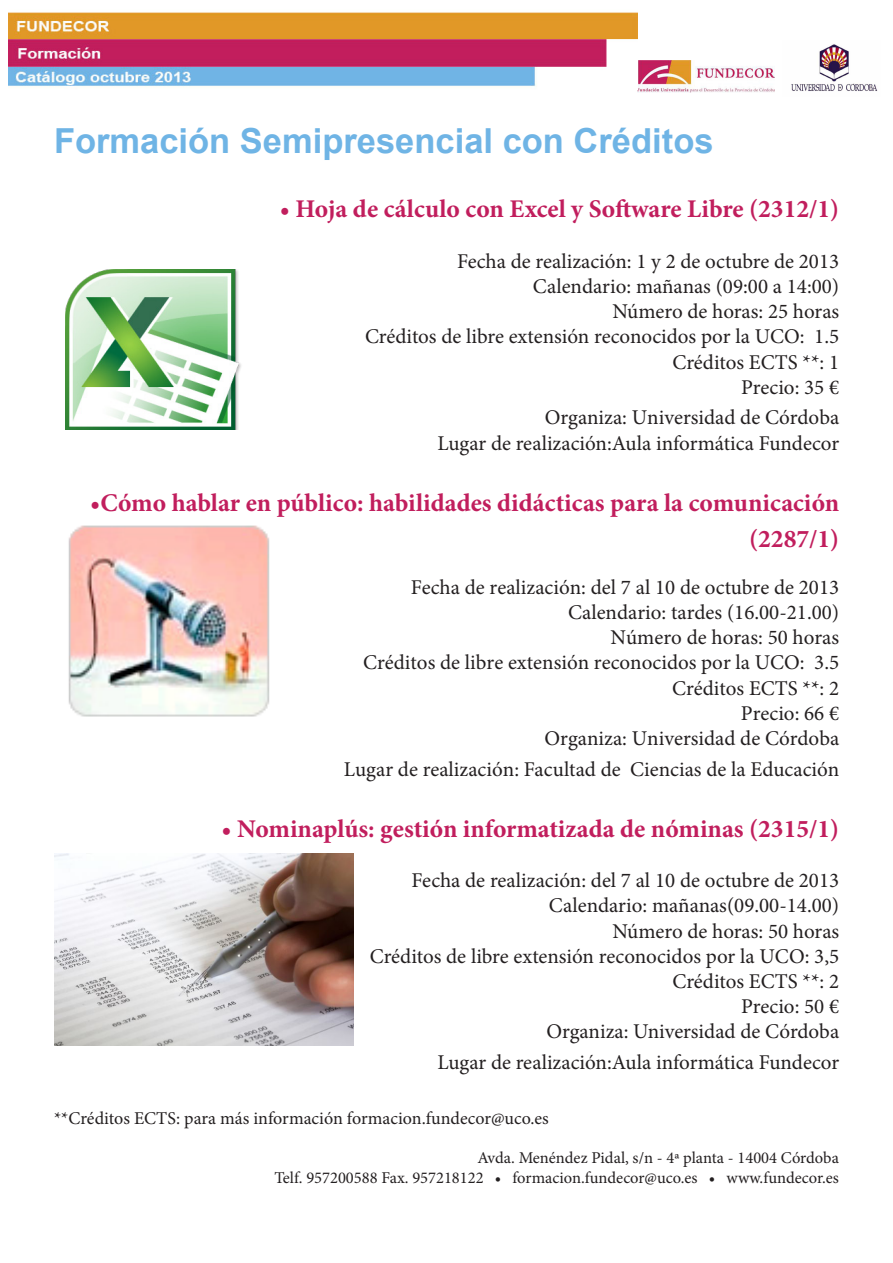
<style>
.page{position:relative;width:893px;height:1263px;background:#fff}
.page>*{position:absolute;margin:0;border:0;box-sizing:border-box;transform-origin:0 0}
.t1{font:700 34.5px "Arial";color:#6fb4e5}
.t2{font:700 25.5px/36px "Minion Pro";color:#c11e5d;text-align:right}
.t3{font:21px "Minion Pro";color:#231f20}
.t4{font:18px "Minion Pro";color:#231f20}
.t5{font:16.5px "Minion Pro";color:#231f20}
</style>
<div class="page">
<img style="left:66px;top:270px;width:175px;height:159px">
<img style="left:68px;top:525px;width:202px;height:191px">
<img style="left:791px;top:44px;width:87px;height:47px">
<img style="left:638px;top:60px;width:137px;height:32px">
<img style="left:9px;top:12px;width:629px;height:75px">
<img style="left:55px;top:854px;width:299px;height:191px">
<p class="t1" style="left:54px;top:118px;width:661px">Formación Semipresencial con Créditos</p>
<p class="t2" style="left:280px;top:191px;width:561px">• Hoja de cálculo con Excel y Software Libre (2312/1)</p>
<p class="t3" style="left:457px;top:247px;width:384px">Fecha de realización: 1 y 2 de octubre de 2013</p>
<p class="t3" style="left:533px;top:272px;width:308px">Calendario: mañanas (09:00 a 14:00)</p>
<p class="t3" style="left:612px;top:297px;width:228px">Número de horas: 25 horas</p>
<p class="t3" style="left:365px;top:323px;width:476px">Créditos de libre extensión reconocidos por la UCO: 1.5</p>
<p class="t3" style="left:672px;top:348px;width:168px">Créditos ECTS **: 1</p>
<p class="t3" style="left:741px;top:373px;width:99px">Precio: 35 €</p>
<p class="t3" style="left:545px;top:404px;width:296px">Organiza: Universidad de Córdoba</p>
<p class="t3" style="left:438px;top:429px;width:403px">Lugar de realización:Aula informática Fundecor</p>
<p class="t2" style="left:90px;top:484px;width:750px">•Cómo hablar en público: habilidades didácticas para la comunicación (2287/1)</p>
<p class="t3" style="left:411px;top:573px;width:430px">Fecha de realización: del 7 al 10 de octubre de 2013</p>
<p class="t3" style="left:568px;top:598px;width:273px">Calendario: tardes (16.00-21.00)</p>
<p class="t3" style="left:610px;top:623px;width:230px">Número de horas: 50 horas</p>
<p class="t3" style="left:363px;top:648px;width:478px">Créditos de libre extensión reconocidos por la UCO: 3.5</p>
<p class="t3" style="left:672px;top:674px;width:169px">Créditos ECTS **: 2</p>
<p class="t3" style="left:741px;top:699px;width:100px">Precio: 66 €</p>
<p class="t3" style="left:544px;top:724px;width:296px">Organiza: Universidad de Córdoba</p>
<p class="t3" style="left:344px;top:755px;width:497px">Lugar de realización: Facultad de Ciencias de la Educación</p>
<p class="t2" style="left:221px;top:810px;width:619px">• Nominaplús: gestión informatizada de nóminas (2315/1)</p>
<p class="t3" style="left:412px;top:866px;width:429px">Fecha de realización: del 7 al 10 de octubre de 2013</p>
<p class="t3" style="left:549px;top:891px;width:292px">Calendario: mañanas(09.00-14.00)</p>
<p class="t3" style="left:612px;top:917px;width:228px">Número de horas: 50 horas</p>
<p class="t3" style="left:370px;top:942px;width:471px">Créditos de libre extensión reconocidos por la UCO: 3,5</p>
<p class="t3" style="left:672px;top:967px;width:168px">Créditos ECTS **: 2</p>
<p class="t3" style="left:741px;top:992px;width:99px">Precio: 50 €</p>
<p class="t3" style="left:546px;top:1017px;width:294px">Organiza: Universidad de Córdoba</p>
<p class="t3" style="left:438px;top:1048px;width:403px">Lugar de realización:Aula informática Fundecor</p>
<p class="t4" style="left:54px;top:1106px;width:496px">**Créditos ECTS: para más información formacion.fundecor@uco.es</p>
<p class="t5" style="left:477px;top:1147px;width:363px">Avda. Menéndez Pidal, s/n - 4ª planta - 14004 Córdoba</p>
<p class="t5" style="left:274px;top:1167px;width:566px">Telf. 957200588 Fax. 957218122 • formacion.fundecor@uco.es • www.fundecor.es</p>
</div>
